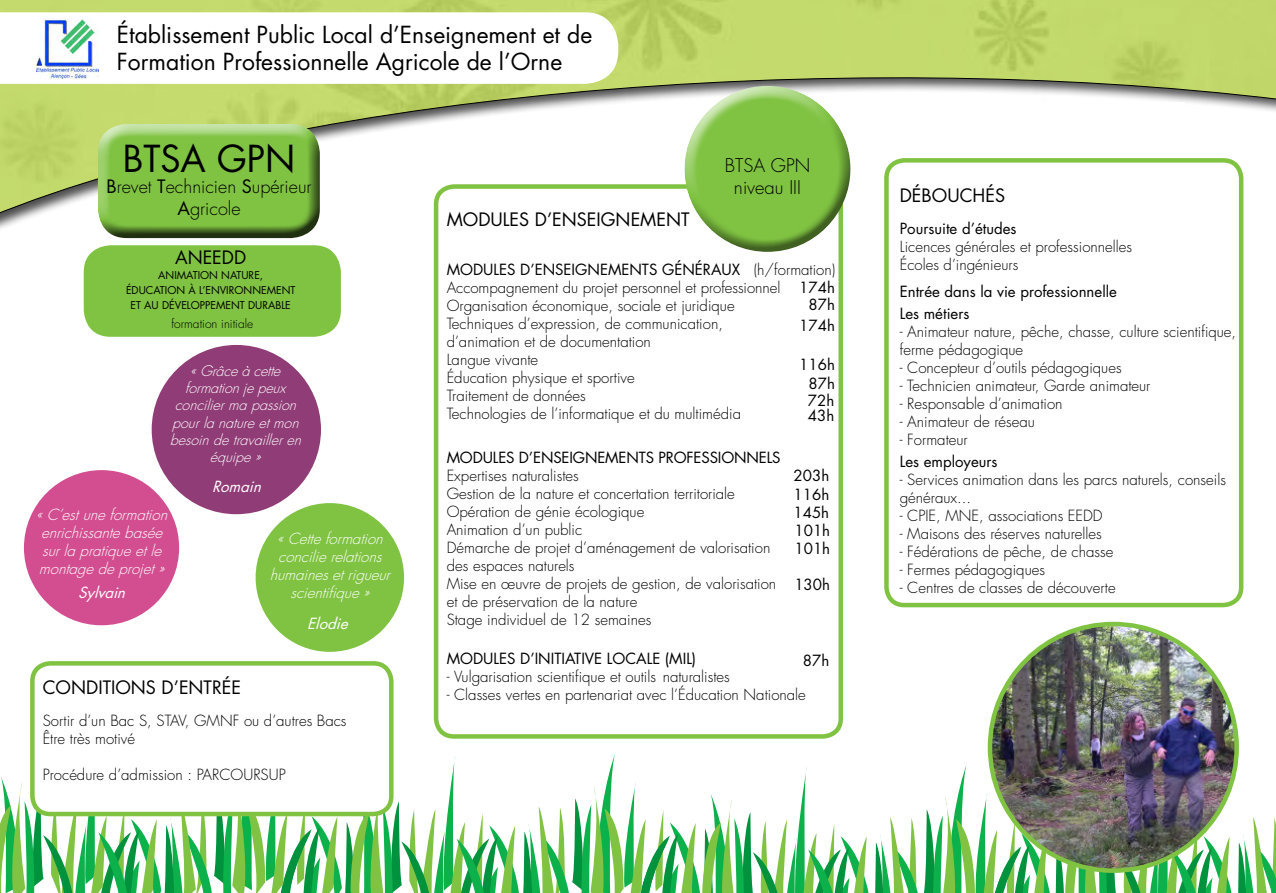
<style>
.page{position:relative;width:1276px;height:893px;background:#fff}
.page>*{position:absolute;margin:0;border:0;box-sizing:border-box;transform-origin:0 0}
.t1{font:36.15px "Futura Std";color:#000}
.t2{font:22.95px/27.5px "Futura Std";color:#000}
.t3{font:300 18.45px/22px "Futura Std";color:#000;text-align:center}
.t4{font:18px "Futura Std";color:#000}
.t5{font:300 18px/21.6px "Futura Std";color:#000;text-align:center}
.t6{font:300 15px/18px "Futura Std";color:#000}
.t7{font:15px/18.3px "Futura Std";color:#000}
.t8{font:italic 300 15px/18px "Futura Std";color:#fff;text-align:center}
.t9{font:italic 15px "Futura Std";color:#fff}
.t10{font:italic 300 14.25px/17.1px "Futura Std";color:#fff;text-align:center}
.t11{font:300 12px "Futura Std";color:#000}
.t12{font:10.5px/15px "Futura Std";color:#000;text-align:center}
.s1{font-weight:400}
</style>
<div class="page">
<svg style="left:0;top:747px;width:1276px;height:146px"></svg>
<svg style="left:0;top:0;width:1276px;height:231px"></svg>
<svg style="left:0;top:12px;width:618px;height:72px"></svg>
<img style="left:36px;top:19px;width:62px;height:59px">
<div style="left:436px;top:187px;width:405px;height:549px;background:#fff;border-radius:18px"></div>
<div style="left:434px;top:184px;width:409px;height:555px;border:4px solid #80c342;border-radius:18px"></div>
<div style="left:886px;top:160px;width:355px;height:445px;background:#fff;border-radius:18px"></div>
<div style="left:884px;top:158px;width:359px;height:449px;border:4px solid #80c342;border-radius:18px"></div>
<div style="left:85px;top:114px;width:240px;height:119px;background:#fff;opacity:.75"></div>
<div style="left:92px;top:129px;width:241px;height:111px;background:#000;opacity:.75"></div>
<div style="left:32px;top:663px;width:359px;height:151px;background:#fff;border-radius:18px"></div>
<div style="left:30px;top:661px;width:363px;height:155px;border:4px solid #80c342;border-radius:18px"></div>
<div style="left:84px;top:245px;width:257px;height:92px;background:#80c342;border-radius:27px"></div>
<div style="left:672px;top:76px;width:176px;height:139px;background:#fff;opacity:.75"></div>
<div style="left:684px;top:112px;width:179px;height:141px;background:#000;opacity:.5"></div>
<div style="left:24px;top:470px;width:155px;height:155px;background:#d34e90;border-radius:50%"></div>
<div style="left:256px;top:503px;width:148px;height:149px;background:#80c342;border-radius:50%"></div>
<div style="left:152px;top:345px;width:169px;height:169px;background:#903c76;border-radius:50%"></div>
<img style="left:990px;top:624px;width:246px;height:246px">
<h2 class="t2" style="left:117px;top:21px;width:477px">Établissement Public Local d’Enseignement et de<br>Formation Professionnelle Agricole de l’Orne</h2>
<h1 class="t1" style="left:123px;top:135px;width:174px">BTSA GPN</h1>
<p class="t5" style="left:107px;top:176px;width:206px"><span class="s1">B</span>revet <span class="s1">T</span>echnicien <span class="s1">S</span>upérieur<br><span class="s1">A</span>gricole</p>
<p class="t4" style="left:447px;top:208px;width:244px">MODULES D’ENSEIGNEMENT</p>
<p class="t3" style="left:724px;top:155px;width:87px">BTSA GPN niveau III</p>
<p class="t4" style="left:175px;top:246px;width:73px">ANEEDD</p>
<p class="t12" style="left:126px;top:268px;width:171px">ANIMATION NATURE,<br>ÉDUCATION À L’ENVIRONNEMENT<br>ET AU DÉVELOPPEMENT DURABLE</p>
<p class="t11" style="left:171px;top:317px;width:83px">formation initiale</p>
<p class="t10" style="left:170px;top:363px;width:137px">«Grâceàcette formationjepeux conciliermapassion pourlanatureetmon besoindetravailleren équipe»</p>
<p class="t8" style="left:36px;top:506px;width:138px;text-align:left">«C’estuneformation enrichissantebasée surlapratiqueetle montagedeprojet»</p>
<p class="t9" style="left:78px;top:583px;width:53px">Sylvain</p>
<p class="t9" style="left:212px;top:476px;width:55px">Romain</p>
<p class="t8" style="left:270px;top:530px;width:127px">«Cetteformation concilierelations humainesetrigueur scientifique»</p>
<p class="t9" style="left:307px;top:614px;width:47px">Elodie</p>
<p class="t4" style="left:43px;top:676px;width:200px">CONDITIONS D’ENTRÉE</p>
<p class="t6" style="left:43px;top:712px;width:305px">Sortir d’un Bac S, STAV, GMNF ou d’autres Bacs<br>Être très motivé</p>
<p class="t6" style="left:43px;top:766px;width:245px">Procédure d’admission : PARCOURSUP</p>
<p class="t7" style="left:447px;top:261px;width:295px">MODULES D’ENSEIGNEMENTS GÉNÉRAUX</p>
<p class="t6" style="left:447px;top:279px;width:335px">Accompagnement du projet personnel et professionnel Organisation économique, sociale et juridique Techniques d’expression, de communication, d’animation et de documentation<br>Langue vivante<br>Éducation physique et sportive<br>Traitement de données<br>Technologies de l’informatique et du multimédia</p>
<p class="t7" style="left:799px;top:279px;width:37px">174h</p>
<p class="t6" style="left:753px;top:261px;width:83px">(h/formation)</p>
<p class="t7" style="left:808px;top:295px;width:28px">87h</p>
<p class="t7" style="left:799px;top:316px;width:37px">174h</p>
<p class="t7" style="left:799px;top:355px;width:37px">116h</p>
<p class="t7" style="left:808px;top:393px;width:28px;line-height:15.3px">72h<br>43h</p>
<p class="t7" style="left:808px;top:374px;width:28px">87h</p>
<p class="t7" style="left:447px;top:448px;width:335px">MODULES D’ENSEIGNEMENTS PROFESSIONNELS</p>
<p class="t6" style="left:447px;top:467px;width:331px">Expertises naturalistes<br>Gestion de la nature et concertation territoriale Opération de génie écologique<br>Animation d’un public<br>Démarche de projet d’aménagement de valorisation des espaces naturels<br>Mise en œuvre de projets de gestion, de valorisation et de préservation de la nature<br>Stage individuel de 12 semaines</p>
<p class="t7" style="left:447px;top:650px;width:251px">MODULES D’INITIATIVE LOCALE (MIL)</p>
<p class="t6" style="left:447px;top:668px;width:285px">- Vulgarisation scientifique et outils naturalistes</p>
<p class="t6" style="left:447px;top:686px;width:361px">- Classes vertes en partenariat avec l’Éducation Nationale</p>
<p class="t7" style="left:793px;top:467px;width:38px;text-align:justify">203h 116h 145h 101h 101h</p>
<p class="t7" style="left:794px;top:575px;width:37px">130h</p>
<p class="t7" style="left:803px;top:651px;width:28px">87h</p>
<p class="t4" style="left:899px;top:184px;width:107px">DÉBOUCHÉS</p>
<p class="t7" style="left:899px;top:220px;width:118px">Poursuite d’études</p>
<p class="t6" style="left:899px;top:238px;width:234px">Licences générales et professionnelles<br>Écoles d’ingénieurs</p>
<p class="t7" style="left:899px;top:280px;width:219px;line-height:22.2px">Entrée dans la vie professionnelle<br>Les métiers</p>
<p class="t6" style="left:899px;top:323px;width:338px">- Animateur nature, pêche, chasse, culture scientifique, ferme pédagogique</p>
<p class="t6" style="left:899px;top:359px;width:223px">- Concepteur d’outils pédagogiques</p>
<p class="t6" style="left:899px;top:377px;width:252px">- Technicien animateur, Garde animateur</p>
<p class="t6" style="left:899px;top:395px;width:164px">- Responsable d’animation</p>
<p class="t6" style="left:899px;top:413px;width:137px">- Animateur de réseau</p>
<p class="t6" style="left:899px;top:431px;width:69px">- Formateur</p>
<p class="t7" style="left:899px;top:453px;width:99px">Les employeurs</p>
<p class="t6" style="left:899px;top:471px;width:328px">- Services animation dans les parcs naturels, conseils généraux...</p>
<p class="t6" style="left:899px;top:507px;width:204px">- CPIE, MNE, associations EEDD</p>
<p class="t6" style="left:899px;top:525px;width:203px">- Maisons des réserves naturelles</p>
<p class="t6" style="left:899px;top:543px;width:215px">- Fédérations de pêche, de chasse</p>
<p class="t6" style="left:899px;top:561px;width:147px">- Fermes pédagogiques</p>
<p class="t6" style="left:899px;top:579px;width:217px">- Centres de classes de découverte</p>
</div>
